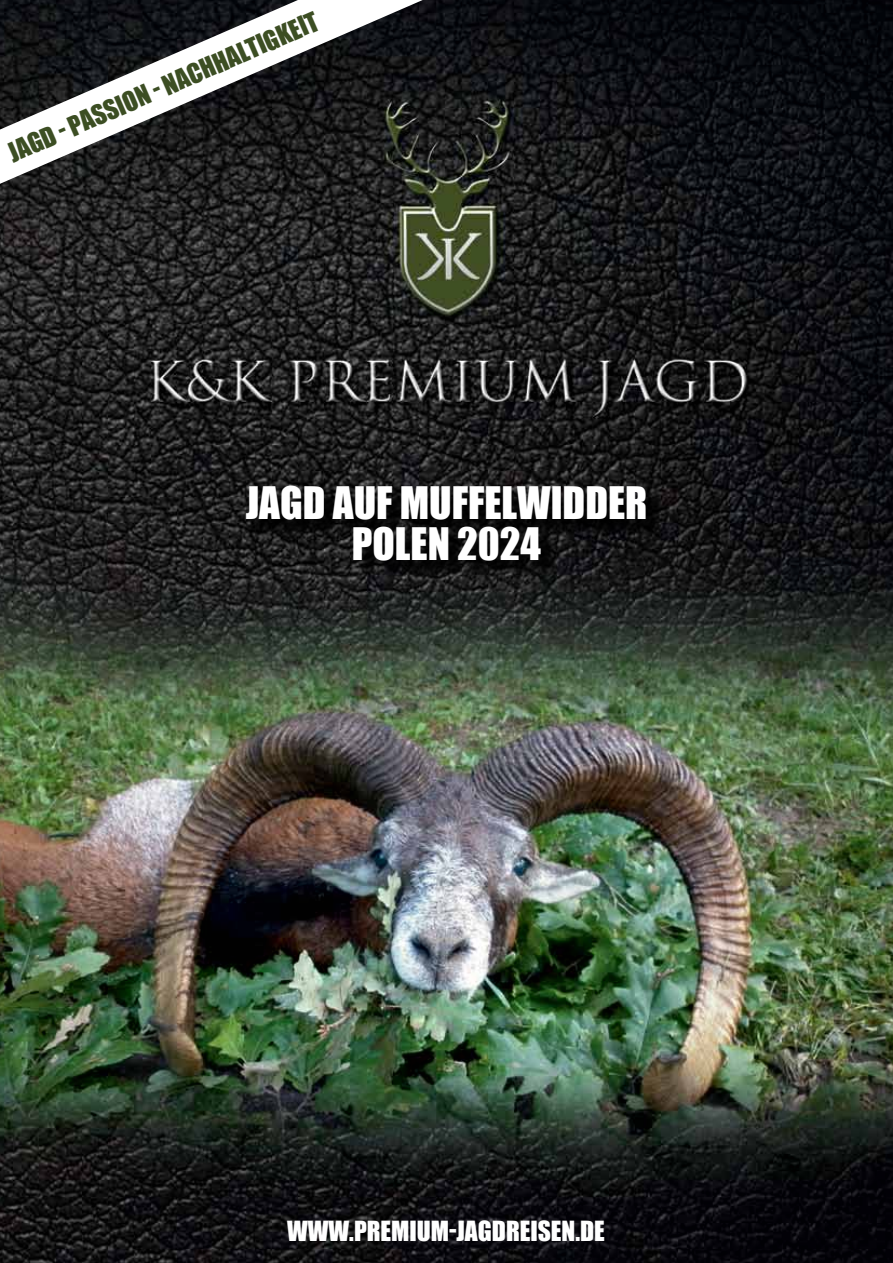
<style>
.page{position:relative;width:893px;height:1263px;background:#fff}
.page>*{position:absolute;margin:0;border:0;box-sizing:border-box;transform-origin:0 0}
.t1{font:41.1px/40.2px "Impact";color:#fff;text-align:center}
.t2{font:25.5px "Impact";color:#fff}
.t3{font:25.35px "Impact";color:#3c4e23}
</style>
<div class="page">
<img style="left:0;top:0;width:893px;height:1263px">
<svg style="left:0;top:0;width:423px;height:184px"></svg>
<div style="left:248px;top:489px;width:416px;height:90px;background:#000;opacity:.75"></div>
<p class="t3" style="left:2px;top:137px;width:337px;rotate:-24deg">JAGD - PASSION - NACHHALTIGKEIT</p>
<p class="t1" style="left:246px;top:482px;width:403px">JAGD AUF MUFFELWIDDER<br>POLEN 2024</p>
<p class="t2" style="left:287px;top:1211px;width:319px">WWW.PREMIUM-JAGDREISEN.DE</p>
</div>
